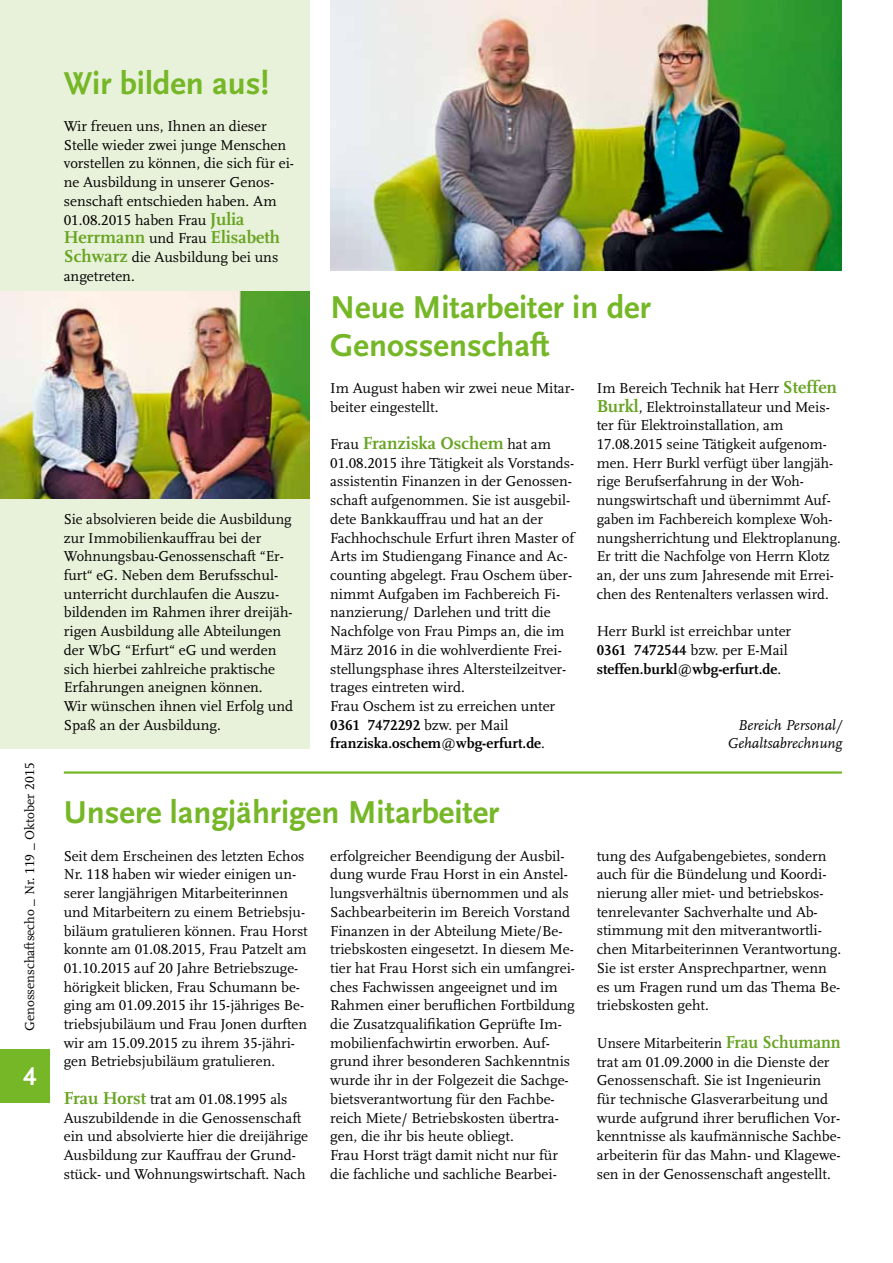
<style>
.page{position:relative;width:893px;height:1263px;background:#fff}
.page>*{position:absolute;margin:0;border:0;box-sizing:border-box;transform-origin:0 0}
.t1{font:700 33px/37.3px "Scala Sans LF";color:#75b726}
.t2{font:700 27px "Scala Sans Caps";color:#fff}
.t3{font:700 18px "Scala";color:#68a423}
.t4{font:15px/18.8px "Scala";color:#000}
.t5{font:15px/18.8px "Scala";color:#000;scale:.94 1}
.t6{font:15px "Scala Caps";color:#000}
.t7{font:italic 15px/18.8px "Scala";color:#000;text-align:right}
.t8{font:700 15px "Scala";color:#000}
.t9{font:700 15px "Scala Figures";color:#000}
.t10{font:13.5px "Scala";color:#000}
.s1{font-family:"Scala Caps"}
.s2{font-family:"Scala"}
.s3{font-family:"Scala";font-weight:700;font-size:18px;color:#68a423}
.s4{font-weight:400;font-size:15px;color:#000}
.s5{font-weight:700;font-size:18px;color:#68a423}
.s6{font-family:"Scala";font-weight:400}
.s7{font-weight:400}
.s8{font-family:"Scala Figures";font-weight:700}
.s9{font-weight:700}
</style>
<div class="page">
<div style="left:0;top:1049px;width:50px;height:54px;background:#75b726"></div>
<div style="left:0;top:0;width:309px;height:748px;background:#e8f1d9"></div>
<img style="left:330px;top:0;width:512px;height:270px">
<hr style="left:64px;top:771px;width:778px;height:3px;background:#75b726">
<img style="left:0;top:292px;width:309px;height:206px">
<p class="t10" style="left:22px;top:1031px;width:270px;rotate:-90deg">Genossenschaftsecho _ Nr. <span class="s1">119</span> _ Oktober <span class="s1">2015</span></p>
<h2 class="t2" style="left:23px;top:1061px;width:15px">4</h2>
<h1 class="t1" style="left:64px;top:65px;width:207px">Wir bilden aus!</h1>
<p class="t4" style="left:64px;top:117px;width:232px">Wir freuen uns, Ihnen an dieser Stelle wieder zwei junge Menschen vorstellen zu können, die sich für ei&shy;ne Ausbildung in unserer Genos&shy;senschaft entschieden haben. Am</p>
<p class="t6" style="left:64px;top:211px;width:182px">01.08.2015 <span class="s2">haben Frau</span> <span class="s3">Julia</span></p>
<p class="t3" style="left:64px;top:227px;width:218px">Herrmann <span class="s4">und Frau</span> Elisabeth</p>
<p class="t4" style="left:64px;top:248px;width:216px"><span class="s5">Schwarz</span> die Ausbildung bei uns angetreten.</p>
<p class="t4" style="left:64px;top:510px;width:231px">Sie absolvieren beide die Ausbildung zur Immobilienkauffrau bei der Wohnungsbau-Genossenschaft “Er&shy;furt“ eG. Neben dem Berufsschul&shy;unterricht durchlaufen die Auszu&shy;bildenden im Rahmen ihrer dreijäh&shy;rigen Ausbildung alle Abteilungen der WbG “Erfurt“ eG und werden sich hierbei zahlreiche praktische Erfahrungen aneignen können.<br>Wir wünschen ihnen viel Erfolg und Spaß an der Ausbildung.</p>
<h1 class="t1" style="left:330px;top:290px;width:322px">N eue M itarbeiter in der<br>Genossenschaft</h1>
<p class="t4" style="left:330px;top:379px;width:246px">Im August haben wir zwei neue Mitar&shy;beiter eingestellt.</p>
<p class="t3" style="left:330px;top:433px;width:222px"><span class="s4">Frau</span> Franziska Oschem <span class="s4">hat am</span></p>
<p class="t4" style="left:330px;top:454px;width:245px"><span class="s1">01.08.2015</span> ihre Tätigkeit als Vorstands&shy;assistentin Finanzen in der Genossen&shy;schaft aufgenommen. Sie ist ausgebil&shy;dete Bankkauffrau und hat an der Fachhochschule Erfurt ihren Master of Arts im Studiengang Finance and Ac&shy;counting abgelegt. Frau Oschem über&shy;nimmt Aufgaben im Fachbereich Fi&shy;nanzierung/ Darlehen und tritt die Nachfolge von Frau Pimps an, die im März <span class="s1">2016</span> in die wohlverdiente Frei&shy;stellungsphase ihres Altersteilzeitver&shy;trages eintreten wird.<br>Frau Oschem ist zu erreichen unter</p>
<p class="t9" style="left:330px;top:716px;width:180px">0361 7472292 <span class="s6">bzw. per Mail</span></p>
<p class="t8" style="left:330px;top:735px;width:216px">franziska.oschem@wbg-erfurt.de<span class="s7">.</span></p>
<p class="t4" style="left:597px;top:379px;width:246px">Im Bereich Technik hat Herr <span class="s5">Steffen Burkl</span>, Elektroinstallateur und Meis&shy;ter für Elektroinstallation, am <span class="s1">17.08.2015</span> seine Tätigkeit aufgenom&shy;men. Herr Burkl verfügt über langjäh&shy;rige Berufserfahrung in der Woh&shy;nungswirtschaft und übernimmt Auf&shy;gaben im Fachbereich komplexe Woh&shy;nungsherrichtung und Elektroplanung.<br>Er tritt die Nachfolge von Herrn Klotz an, der uns zum Jahresende mit Errei&shy;chen des Rentenalters verlassen wird.</p>
<p class="t4" style="left:597px;top:622px;width:196px">Herr Burkl ist erreichbar unter<br><span class="s8">0361 7472544</span> bzw. per E-Mail <span class="s9">steffen.burkl@wbg-erfurt.de</span>.</p>
<p class="t7" style="left:728px;top:716px;width:116px">Bereich Personal/<br>Gehaltsabrechnung</p>
<h1 class="t1" style="left:64px;top:795px;width:437px">Unsere langjährigen M itarbeiter</h1>
<p class="t4" style="left:64px;top:847px;width:245px">Seit dem Erscheinen des letzten Echos Nr. <span class="s1">118</span> haben wir wieder einigen un&shy;serer langjährigen Mitarbeiterinnen und Mitarbeitern zu einem Betriebsju&shy;biläum gratulieren können. Frau Horst konnte am <span class="s1">01.08.2015</span>, Frau Patzelt am <span class="s1">01.10.2015</span> auf <span class="s1">20</span> Jahre Betriebszuge&shy;hörigkeit blicken, Frau Schumann be&shy;ging am <span class="s1">01.09.2015</span> ihr <span class="s1">15</span>-jähriges Be&shy;triebsjubiläum und Frau Jonen durften wir am <span class="s1">15.09.2015</span> zu ihrem <span class="s1">35</span>-jähri&shy;gen Betriebsjubiläum gratulieren.</p>
<p class="t6" style="left:64px;top:1091px;width:225px"><span class="s3">Frau Horst</span> <span class="s2">trat am</span> 01.08.1995 <span class="s2">als</span></p>
<p class="t4" style="left:64px;top:1109px;width:246px">Auszubildende in die Genossenschaft ein und absolvierte hier die dreijährige Ausbildung zur Kauffrau der Grund&shy;stück- und Wohnungswirtschaft. Nach</p>
<p class="t4" style="left:330px;top:847px;width:246px">erfolgreicher Beendigung der Ausbil&shy;dung wurde Frau Horst in ein Anstel&shy;lungsverhältnis übernommen und als Sachbearbeiterin im Bereich Vorstand Finanzen in der Abteilung Miete/Be&shy;triebskosten eingesetzt. In diesem Me&shy;tier hat Frau Horst sich ein umfangrei&shy;ches Fachwissen angeeignet und im Rahmen einer beruflichen Fortbildung die Zusatzqualifikation Geprüfte Im&shy;mobilienfachwirtin erworben. Auf&shy;grund ihrer besonderen Sachkenntnis wurde ihr in der Folgezeit die Sachge&shy;bietsverantwortung für den Fachbe&shy;reich Miete/ Betriebskosten übertra&shy;gen, die ihr bis heute obliegt.<br>Frau Horst trägt damit nicht nur für die fachliche und sachliche Bearbei-</p>
<p class="t4" style="left:597px;top:847px;width:246px">tung des Aufgabengebietes, sondern auch für die Bündelung und Koordi&shy;nierung aller miet- und betriebskos&shy;tenrelevanter Sachverhalte und Ab&shy;stimmung mit den mitverantwortli&shy;chen Mitarbeiterinnen Verantwortung.<br>Sie ist erster Ansprechpartner, wenn es um Fragen rund um das Thema Be&shy;triebskosten geht.</p>
<p class="t5" style="left:597px;top:1034px;width:261px">Unsere Mitarbeiterin <span class="s5">Frau Schumann </span>trat am <span class="s1">01.09.2000</span> in die Dienste der Genossenschaft. Sie ist Ingenieurin für technische Glasverarbeitung und wurde aufgrund ihrer beruflichen Vor&shy;kenntnisse als kaufmännische Sachbe&shy;arbeiterin für das Mahn- und Klagewe&shy;sen in der Genossenschaft angestellt.</p>
</div>
